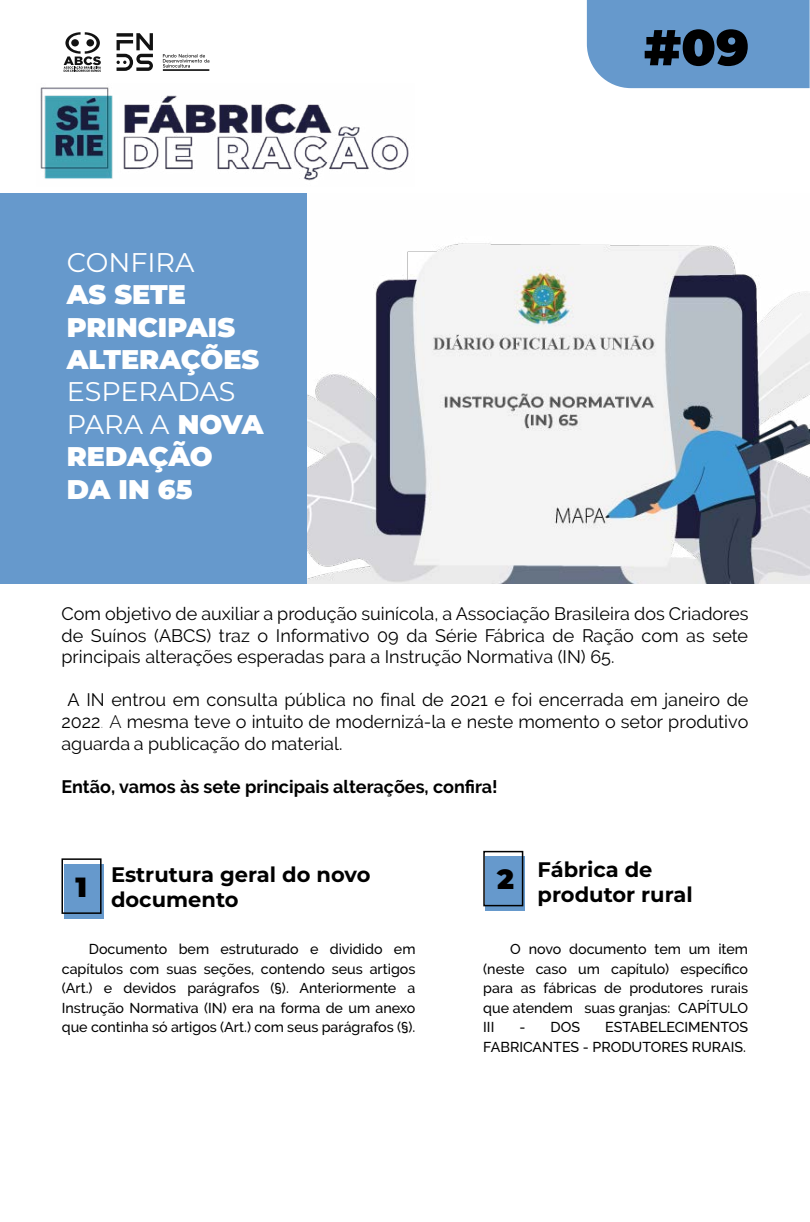
<style>
.page{position:relative;width:810px;height:1222px;background:#fff}
.page>*{position:absolute;margin:0;border:0;box-sizing:border-box;transform-origin:0 0}
.t1{font:900 50.25px "Montserrat";color:#000}
.t2{font:900 27.75px "Montserrat";color:#000}
.t3{font:900 27px/32.4px "Montserrat";color:#fff}
.t4{font:27px "Montserrat";color:#fff}
.t5{font:700 21px/25.2px "Montserrat";color:#000}
.t6{font:18px/21.6px "Raleway";color:#000;text-align:justify}
.t7{font:700 18px "Raleway";color:#000}
.t8{font:500 14.25px/19.5px "Raleway";color:#000;text-align:justify}
.s1{font-weight:400}
.s2{font-weight:100}
.s3{font-weight:300}
</style>
<div class="page">
<img style="left:306px;top:194px;width:504px;height:389px">
<div style="left:0;top:194px;width:306px;height:390px;background:#69c"></div>
<div style="left:587px;top:0;width:223px;height:88px;background:#69c"></div>
<img style="left:40px;top:87px;width:369px;height:94px">
<div style="left:64px;top:864px;width:39px;height:54px;background:#69c"></div>
<div style="left:62px;top:858px;width:40px;height:56px;border:2px solid #000"></div>
<svg style="left:117px;top:33px;width:36px;height:38px"></svg>
<svg style="left:163px;top:54px;width:46px;height:17px"></svg>
<svg style="left:64px;top:32px;width:37px;height:40px"></svg>
<div style="left:486px;top:856px;width:39px;height:54px;background:#69c"></div>
<div style="left:483px;top:851px;width:40px;height:55px;border:2px solid #000"></div>
<h3 class="t4" style="left:67px;top:244px;width:129px">CONFIRA</h3>
<h3 class="t3" style="left:67px;top:277px;width:194px">AS SETE<br>PRINCIPAIS<br>ALTERAÇÕES</h3>
<h3 class="t3" style="left:67px;top:374px;width:198px"><span class="s1">ESPERADAS<br>PARA A</span> NOVA<br>REDAÇÃO<br>DA IN 65</h3>
<h1 class="t1" style="left:644px;top:10px;width:107px">#09</h1>
<p class="t6" style="left:61px;top:603px;width:688px">Com objetivo de auxiliar a produção suinícola, a Associação Brasileira dos Criadores de Suínos (ABCS) traz o Informativo 09 da Série Fábrica de Ração com as sete principais alterações esperadas para a Instrução Normativa (IN) 65.</p>
<p class="t6" style="left:62px;top:689px;width:689px;text-indent:6px">A IN entrou em consulta pública no final de 2021 e foi encerrada em janeiro de 2022<span class="s2">.</span> <span class="s3">A</span> mesma teve o intuito de modernizá-la e neste momento o setor produtivo aguarda a publicação do material.</p>
<p class="t7" style="left:62px;top:776px;width:438px">Então, vamos às sete principais alterações, confira!</p>
<h2 class="t2" style="left:75px;top:866px;width:13px">1</h2>
<h3 class="t5" style="left:111px;top:861px;width:261px">Estrutura geral do novo documento</h3>
<p class="t8" style="left:62px;top:939px;width:355px;text-indent:27px">Documento bem estruturado e dividido em capítulos com suas seções, contendo seus artigos (Art.) e devidos parágrafos (§). Anteriormente a Instrução Normativa (IN) era na forma de um anexo que continha só artigos (Art.) com seus parágrafos (§).</p>
<h2 class="t2" style="left:497px;top:859px;width:18px">2</h2>
<h3 class="t5" style="left:538px;top:855px;width:157px">Fábrica de produtor rural</h3>
<p class="t8" style="left:483px;top:939px;width:266px;text-indent:27px">O novo documento tem um item (neste caso um capítulo) específico para as fábricas de produtores rurais que atendem suas granjas: CAPÍTULO III</p>
<p class="t8" style="left:483px;top:1017px;width:266px;text-align:right">ESTABELECIMENTOS<br>FABRICANTES - PRODUTORES RURAIS.</p>
<p class="t8" style="left:519px;top:1017px;width:62px">- DOS</p>
</div>
